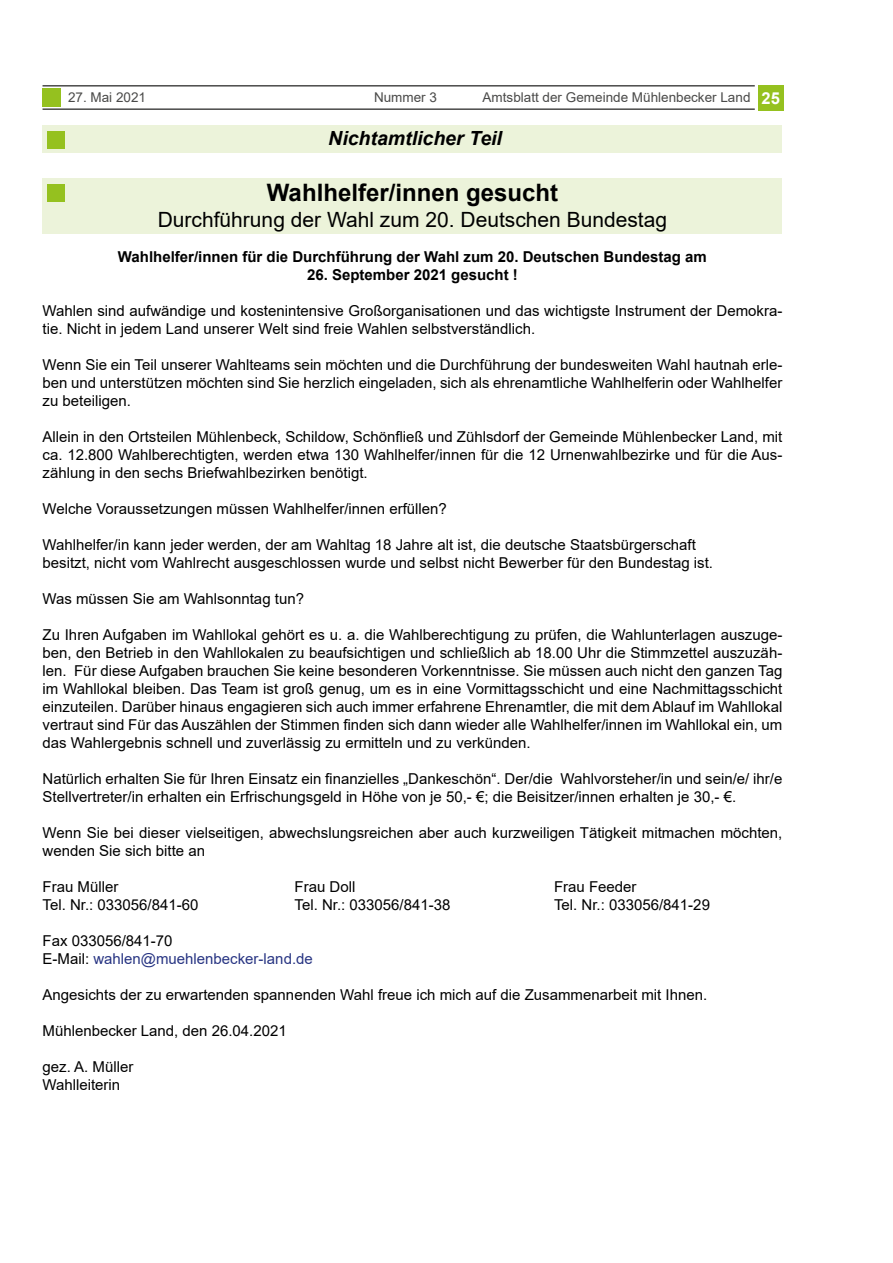
<style>
.page{position:relative;width:893px;height:1263px;background:#fff}
.page>*{position:absolute;margin:0;border:0;box-sizing:border-box;transform-origin:0 0}
.t1{font:700 24px "Arial";color:#000}
.t2{font:21px "Arial";color:#000}
.t3{font:italic 700 19.5px "Arial";color:#000}
.t4{font:700 16.5px "Arial";color:#fff}
.t5{font:15px/18px "Arial";color:#000}
.t6{font:700 15px "Arial";color:#000}
.t7{font:15px/18px "Arial";color:#283583}
.t8{font:13.5px "Arial";color:#4a4a49}
.s1{color:#000}
</style>
<div class="page">
<div style="left:43px;top:125px;width:739px;height:28px;background:#ecf3da"></div>
<hr style="left:43px;top:85px;width:712px;height:2px;background:#4a4a49">
<hr style="left:43px;top:108px;width:712px;height:2px;background:#4a4a49">
<div style="left:47px;top:132px;width:17px;height:17px;background:#95c11f"></div>
<div style="left:758px;top:85px;width:25px;height:26px;background:#95c11f"></div>
<div style="left:43px;top:89px;width:18px;height:18px;background:#95c11f"></div>
<div style="left:43px;top:179px;width:739px;height:55px;background:#ecf3da"></div>
<div style="left:47px;top:185px;width:17px;height:17px;background:#95c11f"></div>
<p class="t8" style="left:68px;top:88px;width:80px">27. Mai 2021</p>
<p class="t8" style="left:374px;top:88px;width:65px">Nummer 3</p>
<p class="t8" style="left:483px;top:88px;width:269px">Amtsblatt der Gemeinde Mühlenbecker Land</p>
<h3 class="t3" style="left:328px;top:125px;width:175px">Nichtamtlicher Teil</h3>
<p class="t4" style="left:761px;top:87px;width:20px">25</p>
<h1 class="t1" style="left:267px;top:176px;width:293px">Wahlhelfer/innen gesucht</h1>
<h2 class="t2" style="left:158px;top:205px;width:511px">Durchführung der Wahl zum 20. Deutschen Bundestag</h2>
<p class="t6" style="left:118px;top:246px;width:590px">Wahlhelfer/innen für die Durchführung der Wahl zum 20. Deutschen Bundestag am</p>
<p class="t6" style="left:307px;top:264px;width:212px">26. September 2021 gesucht !</p>
<p class="t5" style="left:43px;top:301px;width:741px">Wahlen sind aufwändige und kostenintensive Großorganisationen und das wichtigste Instrument der Demokra&shy;tie. Nicht in jedem Land unserer Welt sind freie Wahlen selbstverständlich.</p>
<p class="t5" style="left:43px;top:355px;width:741px;text-align:justify">Wenn Sie ein Teil unserer Wahlteams sein möchten und die Durchführung der bundesweiten Wahl hautnah erle&shy;ben und unterstützen möchten sind Sie herzlich eingeladen, sich als ehrenamtliche Wahlhelferin oder Wahlhelfer zu beteiligen.</p>
<p class="t5" style="left:43px;top:427px;width:741px;text-align:justify">Allein in den Ortsteilen Mühlenbeck, Schildow, Schönfließ und Zühlsdorf der Gemeinde Mühlenbecker Land, mit ca. 12.800 Wahlberechtigten, werden etwa 130 Wahlhelfer/innen für die 12 Urnenwahlbezirke und für die Aus&shy;zählung in den sechs Briefwahlbezirken benötigt.</p>
<p class="t5" style="left:43px;top:499px;width:406px">Welche Voraussetzungen müssen Wahlhelfer/innen erfüllen?</p>
<p class="t5" style="left:43px;top:535px;width:672px">Wahlhelfer/in kann jeder werden, der am Wahltag 18 Jahre alt ist, die deutsche Staatsbürgerschaft besitzt, nicht vom Wahlrecht ausgeschlossen wurde und selbst nicht Bewerber für den Bundestag ist.</p>
<p class="t5" style="left:43px;top:589px;width:263px">Was müssen Sie am Wahlsonntag tun?</p>
<p class="t5" style="left:43px;top:625px;width:741px;text-align:justify">Zu Ihren Aufgaben im Wahllokal gehört es u. a. die Wahlberechtigung zu prüfen, die Wahlunterlagen auszuge&shy;ben, den Betrieb in den Wahllokalen zu beaufsichtigen und schließlich ab 18.00 Uhr die Stimmzettel auszuzäh&shy;len. Für diese Aufgaben brauchen Sie keine besonderen Vorkenntnisse. Sie müssen auch nicht den ganzen Tag im Wahllokal bleiben. Das Team ist groß genug, um es in eine Vormittagsschicht und eine Nachmittagsschicht einzuteilen. Darüber hinaus engagieren sich auch immer erfahrene Ehrenamtler, die mit dem Ablauf im Wahllokal vertraut sind Für das Auszählen der Stimmen finden sich dann wieder alle Wahlhelfer/innen im Wahllokal ein, um das Wahlergebnis schnell und zuverlässig zu ermitteln und zu verkünden.</p>
<p class="t5" style="left:43px;top:769px;width:741px">Natürlich erhalten Sie für Ihren Einsatz ein finanzielles „Dankeschön“. Der/die Wahlvorsteher/in und sein/e/ ihr/e<br>Stellvertreter/in erhalten ein Erfrischungsgeld in Höhe von je 50,- €; die Beisitzer/innen erhalten je 30,- €.</p>
<p class="t5" style="left:43px;top:823px;width:741px">Wenn Sie bei dieser vielseitigen, abwechslungsreichen aber auch kurzweiligen Tätigkeit mitmachen möchten, wenden Sie sich bitte an</p>
<p class="t5" style="left:43px;top:877px;width:77px">Frau Müller</p>
<p class="t5" style="left:295px;top:877px;width:62px">Frau Doll</p>
<p class="t5" style="left:554px;top:877px;width:84px">Frau Feeder</p>
<p class="t5" style="left:43px;top:895px;width:157px">Tel. Nr.: 033056/841-60</p>
<p class="t5" style="left:295px;top:895px;width:157px">Tel. Nr.: 033056/841-38</p>
<p class="t5" style="left:554px;top:895px;width:157px">Tel. Nr.: 033056/841-29</p>
<p class="t7" style="left:43px;top:931px;width:272px"><span class="s1">Fax 033056/841-70<br>E-Mail:</span> wahlen@muehlenbecker-land.de</p>
<p class="t5" style="left:43px;top:985px;width:666px">Angesichts der zu erwartenden spannenden Wahl freue ich mich auf die Zusammenarbeit mit Ihnen.</p>
<p class="t5" style="left:43px;top:1021px;width:246px">Mühlenbecker Land, den 26.04.2021</p>
<p class="t5" style="left:43px;top:1057px;width:92px">gez. A. Müller<br>Wahlleiterin</p>
</div>
